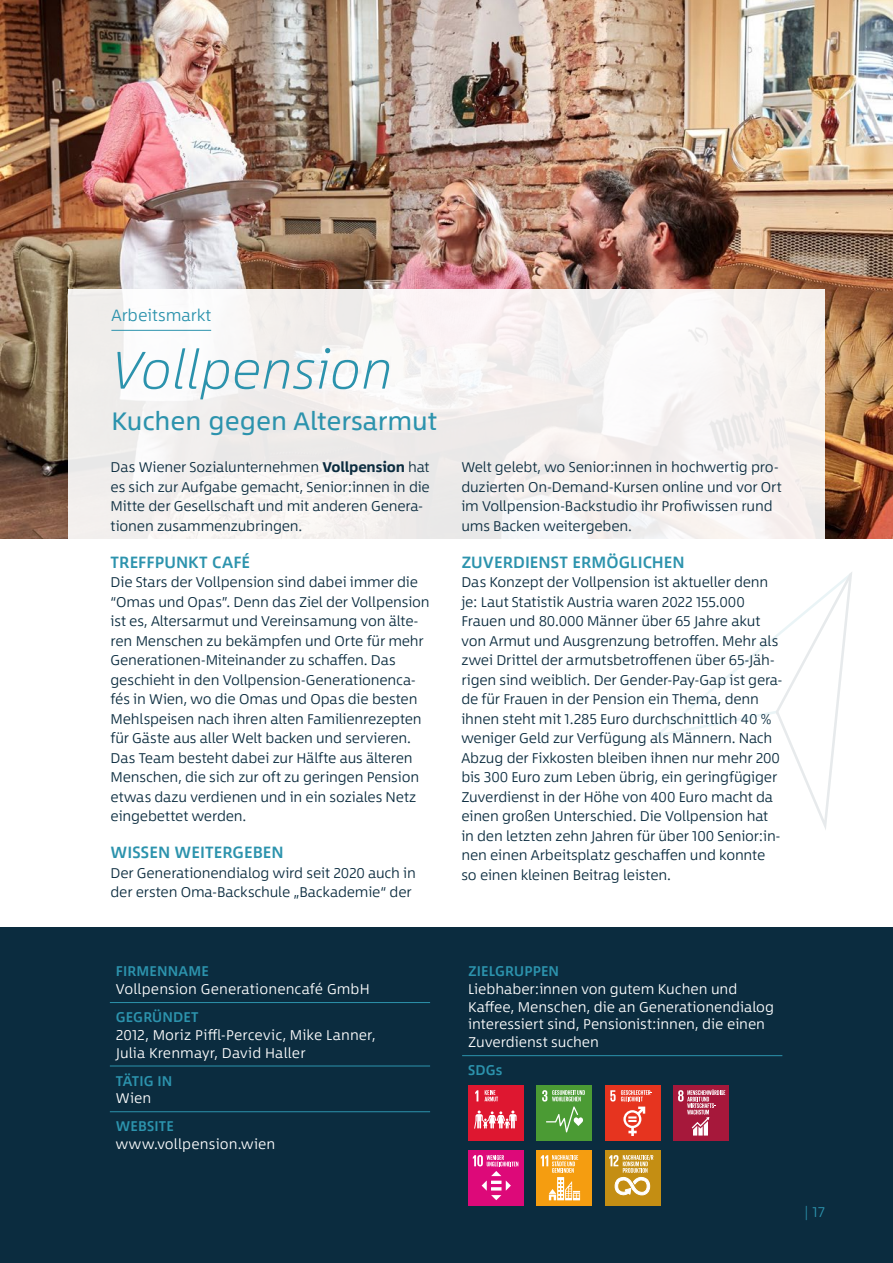
<style>
.page{position:relative;width:893px;height:1263px;background:#fff}
.page>*{position:absolute;margin:0;border:0;box-sizing:border-box;transform-origin:0 0}
.t1{font:italic 200 54px "Between 1";color:#2c93ad}
.t2{font:25.5px "Between 1";color:#2c93ad}
.t3{font:500 16.5px "Between 1";letter-spacing:.005em;color:#2c93ad}
.t4{font:300 16.5px "Between 1";color:#2c93ad}
.t5{font:300 14.25px/19.5px "Between 1";letter-spacing:-.01em;color:#0b2c3f}
.t6{font:300 14.25px/17.7px "Between 1";letter-spacing:.005em;color:#fff}
.t7{font:500 14.25px "Between 1";letter-spacing:.01em;color:#2c93ad}
.t8{font:300 14.25px "Between 1";color:#2c93ad}
.s1{font-weight:700}
</style>
<div class="page">
<img style="left:0;top:0;width:893px;height:539px">
<div style="left:68px;top:289px;width:757px;height:560px;background:linear-gradient(to bottom,#f3f0ee,#fff)"></div>
<div style="left:0;top:927px;width:893px;height:336px;background:#0b2c3f"></div>
<hr style="left:110px;top:1002px;width:320px;height:1px;background:#2c93ad">
<hr style="left:110px;top:1111px;width:320px;height:1px;background:#2c93ad">
<hr style="left:110px;top:1066px;width:320px;height:1px;background:#2c93ad">
<hr style="left:462px;top:1055px;width:320px;height:1px;background:#2c93ad">
<div style="left:469px;top:1086px;width:55px;height:55px;background:#de1730"></div>
<svg style="left:475px;top:1090px;width:3px;height:11px"></svg>
<svg style="left:474px;top:1110px;width:43px;height:19px"></svg>
<svg style="left:484px;top:1090px;width:14px;height:11px"></svg>
<div style="left:469px;top:1150px;width:55px;height:56px;background:#dd0979"></div>
<svg style="left:473px;top:1155px;width:45px;height:45px"></svg>
<div style="left:537px;top:1086px;width:55px;height:55px;background:#4b9b34"></div>
<svg style="left:542px;top:1090px;width:43px;height:42px"></svg>
<div style="left:537px;top:1150px;width:55px;height:56px;background:#f59d10"></div>
<svg style="left:541px;top:1155px;width:39px;height:45px"></svg>
<div style="left:605px;top:1086px;width:55px;height:55px;background:#e6341f"></div>
<svg style="left:610px;top:1090px;width:42px;height:46px"></svg>
<div style="left:605px;top:1150px;width:55px;height:56px;background:#c48e13"></div>
<svg style="left:609px;top:1155px;width:44px;height:40px"></svg>
<div style="left:673px;top:1086px;width:55px;height:55px;background:#a6183b"></div>
<svg style="left:678px;top:1089px;width:47px;height:46px"></svg>
<svg style="left:652px;top:571px;width:200px;height:260px"></svg>
<hr style="left:111px;top:330px;width:100px;height:1px;background:#2c93ad">
<p class="t4" style="left:111px;top:305px;width:101px">Arbeitsmarkt</p>
<h1 class="t1" style="left:111px;top:337px;width:283px">Vollpension</h1>
<h2 class="t2" style="left:111px;top:405px;width:327px">Kuchen gegen Altersarmut</h2>
<p class="t5" style="left:111px;top:457px;width:321px">Das Wiener Sozialunternehmen <span class="s1">Vollpension</span> hat es sich zur Aufgabe gemacht, Senior:innen in die Mitte der Gesellschaft und mit anderen Genera&shy;tionen zusammenzubringen.</p>
<p class="t3" style="left:111px;top:552px;width:141px">TREFFPUNKT CAFÉ</p>
<p class="t5" style="left:111px;top:572px;width:321px">Die Stars der Vollpension sind dabei immer die “Omas und Opas”. Denn das Ziel der Vollpension ist es, Altersarmut und Vereinsamung von älte&shy;ren Menschen zu bekämpfen und Orte für mehr Generationen-Miteinander zu schaffen. Das geschieht in den Vollpension-Generationenca&shy;fés in Wien, wo die Omas und Opas die besten Mehlspeisen nach ihren alten Familienrezepten für Gäste aus aller Welt backen und servieren.<br>Das Team besteht dabei zur Hälfte aus älteren Menschen, die sich zur oft zu geringen Pension etwas dazu verdienen und in ein soziales Netz eingebettet werden.</p>
<p class="t3" style="left:111px;top:842px;width:175px">WISSEN WEITERGEBEN</p>
<p class="t5" style="left:111px;top:863px;width:307px">Der Generationendialog wird seit 2020 auch in der ersten Oma-Backschule „Backademie“ der</p>
<p class="t5" style="left:461px;top:457px;width:322px">Welt gelebt, wo Senior:innen in hochwertig pro&shy;duzierten On-Demand-Kursen online und vor Ort im Vollpension-Backstudio ihr Profiwissen rund ums Backen weitergeben.</p>
<p class="t3" style="left:461px;top:552px;width:225px">ZUVERDIENST ERMÖGLICHEN</p>
<p class="t5" style="left:461px;top:572px;width:323px">Das Konzept der Vollpension ist aktueller denn je: Laut Statistik Austria waren 2022 155.000<br>Frauen und 80.000 Männer über 65 Jahre akut von Armut und Ausgrenzung betroffen. Mehr als zwei Drittel der armutsbetroffenen über 65-Jäh&shy;rigen sind weiblich. Der Gender-Pay-Gap ist gera&shy;de für Frauen in der Pension ein Thema, denn ihnen steht mit 1.285 Euro durchschnittlich 40 % weniger Geld zur Verfügung als Männern. Nach Abzug der Fixkosten bleiben ihnen nur mehr 200 bis 300 Euro zum Leben übrig, ein geringfügiger Zuverdienst in der Höhe von 400 Euro macht da einen großen Unterschied. Die Vollpension hat in den letzten zehn Jahren für über 100 Senior:in&shy;nen einen Arbeitsplatz geschaffen und konnte so einen kleinen Beitrag leisten.</p>
<p class="t7" style="left:116px;top:962px;width:94px">FIRMENNAME</p>
<p class="t6" style="left:116px;top:980px;width:255px">Vollpension Generationencafé GmbH</p>
<p class="t7" style="left:116px;top:1008px;width:84px">GEGRÜNDET</p>
<p class="t6" style="left:116px;top:1026px;width:261px">2012, Moriz Piffl-Percevic, Mike Lanner,<br>Julia Krenmayr, David Haller</p>
<p class="t7" style="left:116px;top:1072px;width:58px">TÄTIG IN</p>
<p class="t6" style="left:116px;top:1089px;width:37px">Wien</p>
<p class="t7" style="left:116px;top:1117px;width:60px">WEBSITE</p>
<p class="t6" style="left:116px;top:1135px;width:161px">www.vollpension.wien</p>
<p class="t7" style="left:468px;top:962px;width:93px">ZIELGRUPPEN</p>
<p class="t6" style="left:468px;top:980px;width:307px">Liebhaber:innen von gutem Kuchen und Kaffee, Menschen, die an Generationendialog interessiert sind, Pensionist:innen, die einen Zuverdienst suchen</p>
<p class="t7" style="left:468px;top:1061px;width:36px">SDGs</p>
<p class="t8" style="left:805px;top:1203px;width:22px">| 17</p>
</div>
